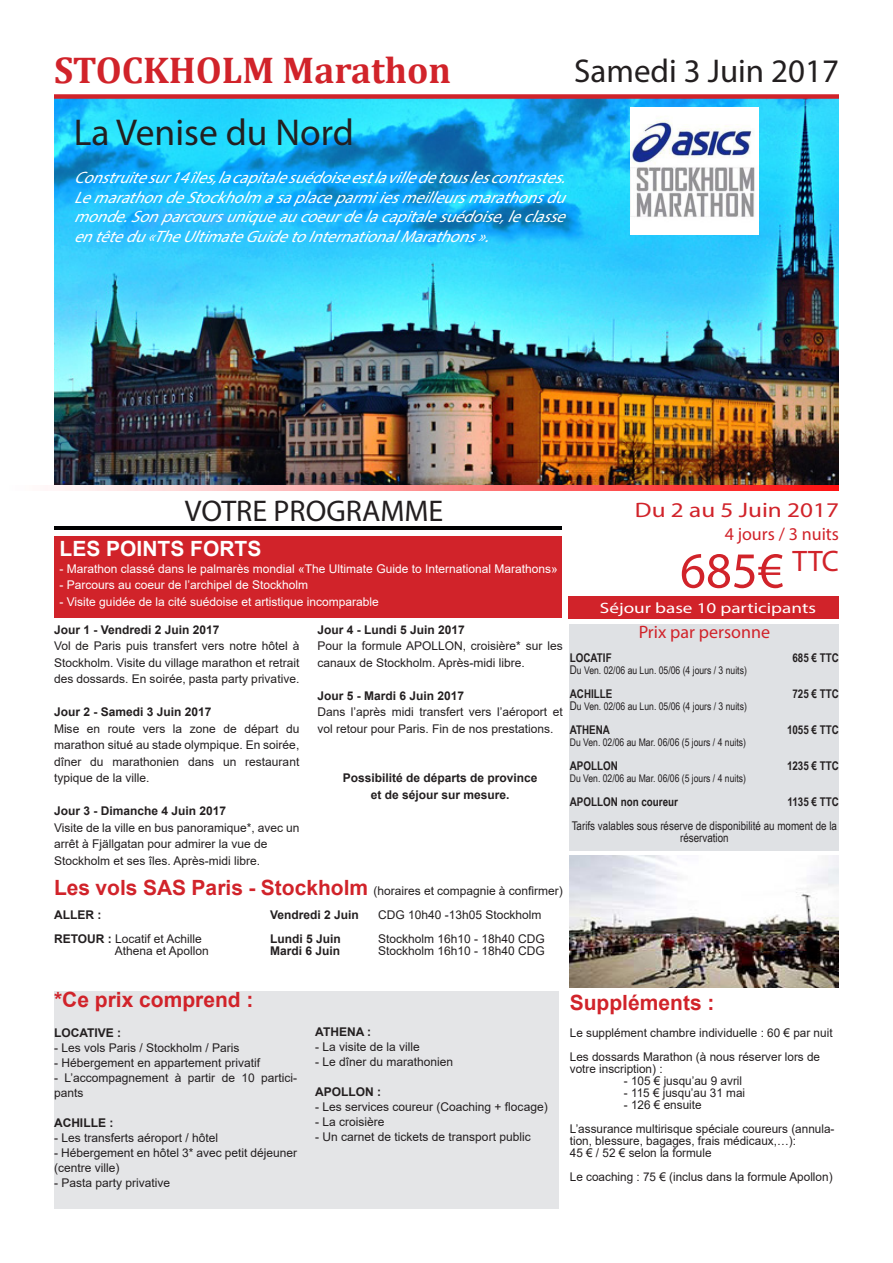
<style>
.page{position:relative;width:893px;height:1263px;background:#fff}
.page>*{position:absolute;margin:0;border:0;box-sizing:border-box;transform-origin:0 0}
.t1{font:51px "Myriad Pro";color:#d1232a}
.t2{font:700 37.5px "Cambria";color:#d1232a}
.t3{font:37.5px "Myriad Pro";color:#231f20}
.t4{font:33px "Myriad Pro";color:#231f20}
.t5{font:30px "Myriad Pro";color:#231f20}
.t6{font:700 21px "Arial";color:#d1232a}
.t7{font:700 21px "Arial";color:#fff}
.t8{font:21px "Myriad Pro";color:#d1232a;scale:1.2 1}
.t9{font:18px "Myriad Pro";color:#d1232a}
.t10{font:italic 16.5px/19.5px "Myriad Pro";color:#fff;text-align:justify}
.t11{font:15px "Myriad Pro";color:#fff;scale:1.28 1}
.t12{font:12px/16.5px "Arial";color:#231f20}
.t13{font:700 12px "Arial";color:#231f20}
.t14{font:12px "Arial";color:#fff}
.t15{font:700 12px "Arial Narrow";color:#231f20}
.t16{font:12px/12px "Arial Narrow";color:#231f20;text-align:center}
.t17{font:10.5px "Arial Narrow";color:#231f20}
.s1{font-size:12px}
.s2{font-weight:700;font-size:21px;color:#d1232a}
.s3{font-weight:700}
</style>
<div class="page">
<img style="left:54px;top:99px;width:785px;height:387px">
<div style="left:54px;top:94px;width:785px;height:5px;background:#d1232a"></div>
<img style="left:63px;top:486px;width:776px;height:4px">
<hr style="left:54px;top:526px;width:507px;height:4px;background:#000001">
<div style="left:54px;top:536px;width:507px;height:81px;background:#d1232a"></div>
<div style="left:568px;top:596px;width:271px;height:23px;background:#d1232a"></div>
<div style="left:54px;top:991px;width:504px;height:218px;background:#e4e5e7"></div>
<div style="left:570px;top:624px;width:269px;height:226px;background:#dfe1e4"></div>
<img style="left:631px;top:107px;width:128px;height:128px">
<img style="left:570px;top:855px;width:269px;height:132px">
<p class="t2" style="left:54px;top:44px;width:399px">STOCKHOLM Marathon</p>
<p class="t4" style="left:574px;top:51px;width:266px">Samedi 3 Juin 2017</p>
<p class="t3" style="left:74px;top:109px;width:282px">La Venise du Nord</p>
<p class="t10" style="left:74px;top:168px;width:501px">Construitesur14îles,lacapitalesuédoiseestlavilledetouslescontrastes.<br>LemarathondeStockholmasaplaceparmiiesmeilleursmarathonsdu monde.Sonparcoursuniqueaucoeurdelacapitalesuédoise,leclasse entêtedu«TheUltimateGuidetoInternationalMarathons».</p>
<p class="t5" style="left:185px;top:492px;width:260px">VOTRE PROGRAMME</p>
<p class="t7" style="left:60px;top:534px;width:203px">LES POINTS FORTS</p>
<p class="t14" style="left:60px;top:560px;width:500px">- Marathon classé dans le palmarès mondial «The Ultimate Guide to International Marathons»</p>
<p class="t14" style="left:60px;top:577px;width:250px">- Parcours au coeur de l’archipel de Stockholm</p>
<p class="t14" style="left:60px;top:593px;width:321px">- Visite guidée de la cité suédoise et artistique incomparable</p>
<p class="t13" style="left:54px;top:621px;width:167px">Jour 1 - Vendredi 2 Juin 2017</p>
<p class="t12" style="left:54px;top:638px;width:247px;text-align:justify">Vol de Paris puis transfert vers notre hôtel à Stockholm. Visite du village marathon et retrait des dossards. En soirée, pasta party privative.</p>
<p class="t13" style="left:54px;top:704px;width:159px">Jour 2 - Samedi 3 Juin 2017</p>
<p class="t12" style="left:54px;top:720px;width:247px;text-align:justify">Mise en route vers la zone de départ du marathon situé au stade olympique. En soirée, dîner du marathonien dans un restaurant typique de la ville.</p>
<p class="t13" style="left:54px;top:803px;width:174px">Jour 3 - Dimanche 4 Juin 2017</p>
<p class="t12" style="left:54px;top:819px;width:247px">Visite de la ville en bus panoramique*, avec un arrêt à Fjällgatan pour admirer la vue de</p>
<p class="t12" style="left:54px;top:852px;width:208px">Stockholm et ses îles. Après-midi libre.</p>
<p class="t8" style="left:635px;top:497px;width:172px">Du 2 au 5 Juin 2017</p>
<p class="t9" style="left:725px;top:522px;width:116px">4 jours / 3 nuits</p>
<p class="t1" style="left:680px;top:539px;width:160px">685€ <sup>TTC</sup></p>
<p class="t11" style="left:600px;top:599px;width:170px">Séjour base 10 participants</p>
<p class="t13" style="left:317px;top:621px;width:149px">Jour 4 - Lundi 5 Juin 2017</p>
<p class="t12" style="left:317px;top:638px;width:247px">Pour la formule APOLLON, croisière* sur les canaux de Stockholm. Après-midi libre.</p>
<p class="t13" style="left:317px;top:687px;width:148px">Jour 5 - Mardi 6 Juin 2017</p>
<p class="t12" style="left:317px;top:704px;width:247px">Dans l’après midi transfert vers l’aéroport et vol retour pour Paris. Fin de nos prestations.</p>
<p class="t13" style="left:343px;top:770px;width:196px">Possibilité de départs de province</p>
<p class="t13" style="left:371px;top:786px;width:140px">et de séjour sur mesure.</p>
<p class="t9" style="left:639px;top:620px;width:133px">Prix par personne</p>
<p class="t15" style="left:570px;top:648px;width:43px">LOCATIF</p>
<p class="t15" style="left:792px;top:648px;width:48px">685 € TTC</p>
<p class="t17" style="left:570px;top:662px;width:179px"><span class="s1">D</span>u Ven. 02/06 au Lun. 05/06 (4 jours / 3 nuits)</p>
<p class="t15" style="left:570px;top:684px;width:44px">ACHILLE</p>
<p class="t15" style="left:792px;top:684px;width:48px">725 € TTC</p>
<p class="t17" style="left:570px;top:698px;width:179px"><span class="s1">D</span>u Ven. 02/06 au Lun. 05/06 (4 jours / 3 nuits)</p>
<p class="t15" style="left:570px;top:720px;width:42px">ATHENA</p>
<p class="t15" style="left:787px;top:720px;width:53px">1055 € TTC</p>
<p class="t17" style="left:570px;top:734px;width:178px">Du Ven. 02/06 au Mar. 06/06 (5 jours / 4 nuits)</p>
<p class="t15" style="left:570px;top:756px;width:50px">APOLLON</p>
<p class="t15" style="left:787px;top:756px;width:53px">1235 € TTC</p>
<p class="t17" style="left:570px;top:770px;width:178px">Du Ven. 02/06 au Mar. 06/06 (5 jours / 4 nuits)</p>
<p class="t15" style="left:570px;top:792px;width:110px">APOLLON non coureur</p>
<p class="t15" style="left:787px;top:792px;width:53px">1135 € TTC</p>
<p class="t16" style="left:572px;top:819px;width:267px">Tarifs valables sous réserve de disponibilité au moment de la réservation</p>
<p class="t12" style="left:54px;top:882px;width:510px"><span class="s2">Les vols SAS Paris - Stockholm</span> (horaires et compagnie à confirmer)</p>
<p class="t13" style="left:54px;top:906px;width:49px">ALLER :</p>
<p class="t13" style="left:270px;top:906px;width:90px">Vendredi 2 Juin</p>
<p class="t12" style="left:378px;top:906px;width:165px">CDG 10h40 -13h05 Stockholm</p>
<p class="t12" style="left:54px;top:930px;width:149px"><span class="s3">RETOUR :</span> Locatif et Achille</p>
<p class="t13" style="left:270px;top:930px;width:72px">Lundi 5 Juin</p>
<p class="t12" style="left:378px;top:930px;width:168px">Stockholm 16h10 - 18h40 CDG</p>
<p class="t12" style="left:115px;top:942px;width:96px">Athena et Apollon</p>
<p class="t13" style="left:270px;top:942px;width:72px">Mardi 6 Juin</p>
<p class="t12" style="left:378px;top:942px;width:168px">Stockholm 16h10 - 18h40 CDG</p>
<p class="t6" style="left:54px;top:985px;width:201px">*Ce prix comprend :</p>
<p class="t13" style="left:54px;top:1024px;width:69px">LOCATIVE :</p>
<p class="t12" style="left:54px;top:1039px;width:187px">- Les vols Paris / Stockholm / Paris</p>
<p class="t12" style="left:54px;top:1054px;width:208px">- Hébergement en appartement privatif</p>
<p class="t12" style="left:54px;top:1070px;width:245px;line-height:15px">- L’accompagnement à partir de 10 partici&shy;pants</p>
<p class="t13" style="left:54px;top:1114px;width:61px">ACHILLE :</p>
<p class="t12" style="left:54px;top:1129px;width:166px">- Les transferts aéroport / hôtel</p>
<p class="t12" style="left:54px;top:1145px;width:245px;line-height:15px">- Hébergement en hôtel 3* avec petit déjeuner (centre ville)</p>
<p class="t12" style="left:54px;top:1174px;width:118px">- Pasta party privative</p>
<p class="t13" style="left:315px;top:1023px;width:57px">ATHENA :</p>
<p class="t12" style="left:315px;top:1039px;width:106px">- La visite de la ville</p>
<p class="t12" style="left:315px;top:1054px;width:140px">- Le dîner du marathonien</p>
<p class="t13" style="left:315px;top:1083px;width:67px">APOLLON :</p>
<p class="t12" style="left:315px;top:1099px;width:234px">- Les services coureur (Coaching + flocage)</p>
<p class="t12" style="left:315px;top:1114px;width:71px">- La croisière</p>
<p class="t12" style="left:315px;top:1129px;width:217px">- Un carnet de tickets de transport public</p>
<p class="t6" style="left:570px;top:987px;width:146px">Suppléments :</p>
<p class="t12" style="left:570px;top:1024px;width:264px">Le supplément chambre individuelle : 60 € par nuit</p>
<p class="t12" style="left:570px;top:1050px;width:252px;line-height:12px">Les dossards Marathon (à nous réserver lors de votre inscription) :</p>
<p class="t12" style="left:624px;top:1072px;width:120px">- 105 € jusqu’au 9 avril</p>
<p class="t12" style="left:624px;top:1084px;width:123px">- 115 € jusqu’au 31 mai</p>
<p class="t12" style="left:624px;top:1096px;width:79px">- 126 € ensuite</p>
<p class="t12" style="left:570px;top:1122px;width:266px;line-height:12px">L’assurance multirisque spéciale coureurs (annula&shy;tion, blessure, bagages, frais médicaux,…):</p>
<p class="t12" style="left:570px;top:1144px;width:143px">45 € / 52 € selon la formule</p>
<p class="t12" style="left:570px;top:1168px;width:264px">Le coaching : 75 € (inclus dans la formule Apollon)</p>
</div>
